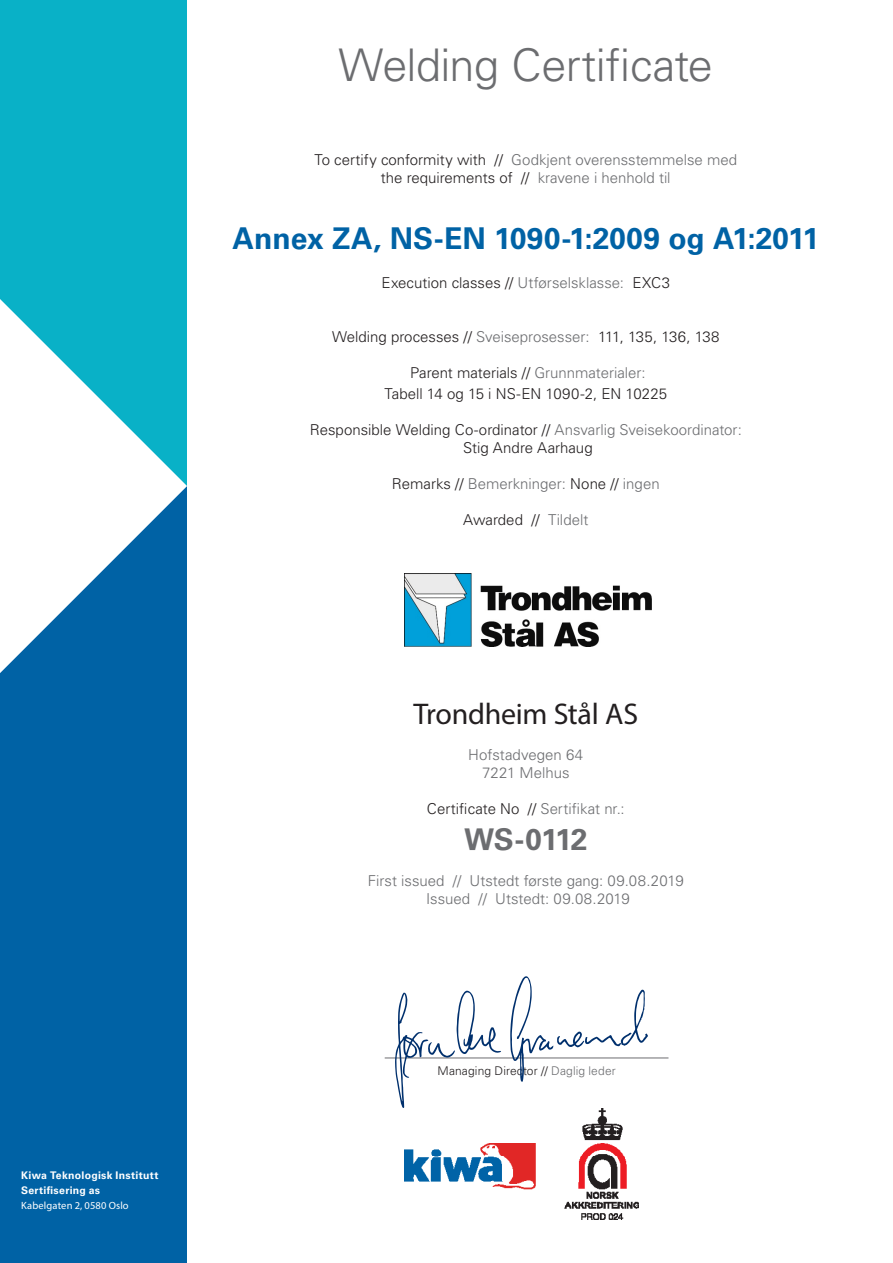
<style>
.page{position:relative;width:893px;height:1263px;background:#fff}
.page>*{position:absolute;margin:0;border:0;box-sizing:border-box;transform-origin:0 0}
.certificate_title{font:300 45px "Univers LT Std";letter-spacing:-.015em;color:#6c6d70}
.certificate{font:700 30px "Univers LT Std";letter-spacing:-.005em;color:#0062a5}
.company_name{font:30px "Myriad Pro";letter-spacing:-.01em;color:#231f20}
.product_service_name{font:700 30px "Univers LT Std";letter-spacing:-.03em;color:#6c6d70}
.explanation_text{font:300 15px "Univers LT Std";color:#231f20}
.explanation_text-2{font:300 15px "Univers LT Std";color:#6c6d70}
.small_text{font:300 12px "Univers LT Std";letter-spacing:.01em;color:#231f20}
.t1{font:700 10.5px/15px "Univers LT Std";letter-spacing:.025em;color:#fff}
.t2{font:10.5px "Myriad Pro";letter-spacing:.015em;color:#fff}
.s1{color:#231f20}
.s2{color:#6c6d70}
</style>
<div class="page">
<div style="left:0;top:486px;width:187px;height:777px;background:#0062a5"></div>
<div style="left:0;top:0;width:187px;height:486px;background:#09b1c7"></div>
<svg style="left:0;top:299px;width:187px;height:374px;fill:#fff"></svg>
<hr style="left:385px;top:1057px;width:283px;height:1px;background:#6c6d70">
<img style="left:405px;top:1108px;width:233px;height:111px">
<svg style="left:510px;top:976px;width:138px;height:106px"></svg>
<svg style="left:395px;top:990px;width:106px;height:118px"></svg>
<img style="left:405px;top:573px;width:247px;height:73px">
<p class="t1" style="left:21px;top:1168px;width:139px">Kiwa Teknologisk Institutt<br>Sertifisering as</p>
<p class="t2" style="left:21px;top:1199px;width:109px">Kabelgaten 2, 0580 Oslo</p>
<p class="certificate_title" style="left:339px;top:38px;width:376px">Welding Certificate</p>
<p class="explanation_text-2" style="left:314px;top:151px;width:424px"><span class="s1">To certify conformity with //</span> Godkjent overensstemmelse med</p>
<p class="explanation_text" style="left:381px;top:169px;width:291px">the requirements of // <span class="s2">kravene i henhold til</span></p>
<p class="certificate" style="left:233px;top:221px;width:588px">Annex ZA, NS-EN 1090-1:2009 og A1:2011</p>
<p class="explanation_text" style="left:382px;top:274px;width:290px">Execution classes // <span class="s2">Utførselsklasse:</span> EXC3</p>
<p class="explanation_text" style="left:332px;top:328px;width:389px">Welding processes // <span class="s2">Sveiseprosesser:</span> 111, 135, 136, 138</p>
<p class="explanation_text" style="left:410px;top:364px;width:237px">Parent materials // <span class="s2">Grunnmaterialer:</span></p>
<p class="explanation_text" style="left:384px;top:385px;width:284px">Tabell 14 og 15 i NS-EN 1090-2, EN 10225</p>
<p class="explanation_text" style="left:310px;top:421px;width:434px">Responsible Welding Co-ordinator // <span class="s2">Ansvarlig Sveisekoordinator:</span></p>
<p class="explanation_text" style="left:463px;top:439px;width:131px">Stig Andre Aarhaug</p>
<p class="explanation_text-2" style="left:392px;top:475px;width:269px"><span class="s1">Remarks //</span> Bemerkninger: <span class="s1">None //</span> ingen</p>
<p class="explanation_text" style="left:463px;top:511px;width:127px">Awarded // <span class="s2">Tildelt</span></p>
<p class="company_name" style="left:413px;top:695px;width:226px">Trondheim Stål AS</p>
<p class="explanation_text-2" style="left:468px;top:745px;width:117px">Hofstadvegen 64</p>
<p class="explanation_text-2" style="left:482px;top:763px;width:89px">7221 Melhus</p>
<p class="explanation_text" style="left:427px;top:799px;width:199px">Certificate No // <span class="s2">Sertifikat nr.:</span></p>
<p class="product_service_name" style="left:464px;top:821px;width:125px">WS-0112</p>
<p class="explanation_text-2" style="left:368px;top:871px;width:317px">First issued // Utstedt første gang: 09.08.2019</p>
<p class="explanation_text-2" style="left:426px;top:889px;width:205px">Issued // Utstedt: 09.08.2019</p>
<p class="small_text" style="left:437px;top:1063px;width:180px">Managing Director // <span class="s2">Daglig leder</span></p>
</div>
